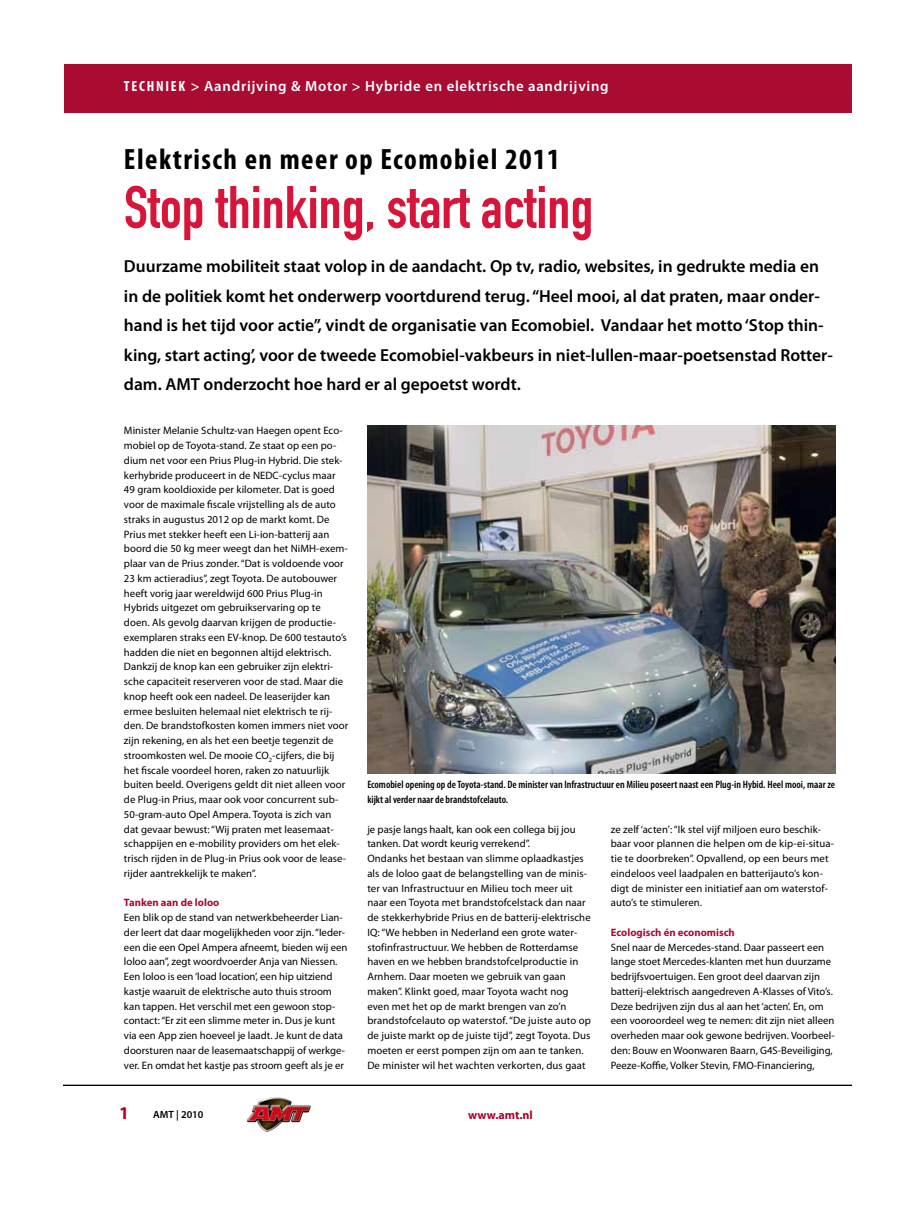
<style>
.page{position:relative;width:915px;height:1212px;background:#fff}
.page>*{position:absolute;margin:0;border:0;box-sizing:border-box;transform-origin:0 0}
.t1{font:58.95px "DIN Engschrift Std";color:#d7153a}
.t2{font:700 condensed 29.55px "Myriad Pro";letter-spacing:.05em;color:#000}
.t3{font:700 18px "Myriad Pro";color:#aa052e}
.t4{font:600 17.4px/29.5px "Myriad Pro";color:#000}
.t5{font:600 14.7px "Myriad Pro";letter-spacing:.05em;color:#fff}
.t6{font:700 12px "Myriad Pro";color:#aa052e}
.t7{font:10.65px/14.7px "Myriad Pro";letter-spacing:.005em;color:#000}
.t8{font:600 condensed 10.65px/14.7px "Myriad Pro";color:#000}
.t9{font:700 10.65px "Myriad Pro";color:#a80c31}
.t10{font:600 10.5px "Myriad Pro";color:#000}
.s1{font-weight:700;font-stretch:condensed}
</style>
<div class="page">
<img style="left:247px;top:1097px;width:63px;height:35px">
<div style="left:64px;top:64px;width:786px;height:48px;background:#a80c31"></div>
<hr style="left:64px;top:1084px;width:786px;height:2px;background:#000">
<img style="left:367px;top:426px;width:467px;height:348px">
<h3 class="t5" style="left:124px;top:78px;width:486px"><span class="s1">TECHNIEK</span> &gt; Aandrijving &amp; Motor &gt; Hybride en elektrische aandrijving</h3>
<h2 class="t2" style="left:124px;top:143px;width:437px">Elektrisch en meer op Ecomobiel 2011</h2>
<h1 class="t1" style="left:124px;top:173px;width:470px">Stop thinking, start acting</h1>
<p class="t4" style="left:124px;top:252px;width:710px">Duurzame mobiliteit staat volop in de aandacht. Op tv, radio, websites, in gedrukte media en in de politiek komt het onderwerp voortdurend terug. “Heel mooi, al dat praten, maar onder&shy;hand is het tijd voor actie”, vindt de organisatie van Ecomobiel. Vandaar het motto ‘Stop thin&shy;king, start acting’, voor de tweede Ecomobiel-vakbeurs in niet-lullen-maar-poetsenstad Rotter&shy;dam. AMT onderzocht hoe hard er al gepoetst wordt.</p>
<p class="t7" style="left:124px;top:424px;width:226px">Minister Melanie Schultz-van Haegen opent Eco&shy;mobiel op de Toyota-stand. Ze staat op een po&shy;dium net voor een Prius Plug-in Hybrid. Die stek&shy;kerhybride produceert in de NEDC-cyclus maar 49 gram kooldioxide per kilometer. Dat is goed voor de maximale fiscale vrijstelling als de auto straks in augustus 2012 op de markt komt. De Prius met stekker heeft een Li-ion-batterij aan boord die 50 kg meer weegt dan het NiMH-exem&shy;plaar van de Prius zonder. “Dat is voldoende voor 23 km actieradius”, zegt Toyota. De autobouwer heeft vorig jaar wereldwijd 600 Prius Plug-in Hybrids uitgezet om gebruikservaring op te doen. Als gevolg daarvan krijgen de productie&shy;exemplaren straks een EV-knop. De 600 testauto’s hadden die niet en begonnen altijd elektrisch.<br>Dankzij de knop kan een gebruiker zijn elektri&shy;sche capaciteit reserveren voor de stad. Maar die knop heeft ook een nadeel. De leaserijder kan ermee besluiten helemaal niet elektrisch te rij&shy;den. De brandstofkosten komen immers niet voor zijn rekening, en als het een beetje tegenzit de stroomkosten wel. De mooie CO<sub>2</sub>-cijfers, die bij het fiscale voordeel horen, raken zo natuurlijk buiten beeld. Overigens geldt dit niet alleen voor de Plug-in Prius, maar ook voor concurrent sub-50-gram-auto Opel Ampera. Toyota is zich van dat gevaar bewust: “Wij praten met leasemaat&shy;schappijen en e-mobility providers om het elek&shy;trisch rijden in de Plug-in Prius ook voor de lease&shy;rijder aantrekkelijk te maken”.</p>
<p class="t9" style="left:124px;top:897px;width:97px">Tanken aan de loloo</p>
<p class="t7" style="left:124px;top:910px;width:225px">Een blik op de stand van netwerkbeheerder Lian&shy;der leert dat daar mogelijkheden voor zijn. “Ieder&shy;een die een Opel Ampera afneemt, bieden wij een loloo aan”, zegt woordvoerder Anja van Niessen.<br>Een loloo is een ‘load location’, een hip uitziend kastje waaruit de elektrische auto thuis stroom kan tappen. Het verschil met een gewoon stop&shy;contact: “Er zit een slimme meter in. Dus je kunt via een App zien hoeveel je laadt. Je kunt de data doorsturen naar de leasemaatschappij of werkge&shy;ver. En omdat het kastje pas stroom geeft als je er</p>
<p class="t8" style="left:367px;top:778px;width:469px">Ecomobiel opening op de Toyota-stand. De minister van Infrastructuur en Milieu poseert naast een Plug-in Hybid. Heel mooi, maar ze kijkt al verder naar de brandstofcelauto.</p>
<p class="t7" style="left:367px;top:822px;width:225px">je pasje langs haalt, kan ook een collega bij jou tanken. Dat wordt keurig verrekend”.<br>Ondanks het bestaan van slimme oplaadkastjes als de loloo gaat de belangstelling van de minis&shy;ter van Infrastructuur en Milieu toch meer uit naar een Toyota met brandstofcelstack dan naar de stekkerhybride Prius en de batterij-elektrische IQ: “We hebben in Nederland een grote water&shy;stofinfrastructuur. We hebben de Rotterdamse haven en we hebben brandstofcelproductie in Arnhem. Daar moeten we gebruik van gaan maken”. Klinkt goed, maar Toyota wacht nog even met het op de markt brengen van zo’n brandstofcelauto op waterstof. “De juiste auto op de juiste markt op de juiste tijd”, zegt Toyota. Dus moeten er eerst pompen zijn om aan te tanken.<br>De minister wil het wachten verkorten, dus gaat</p>
<p class="t7" style="left:610px;top:822px;width:225px">ze zelf ‘acten’: “Ik stel vijf miljoen euro beschik&shy;baar voor plannen die helpen om de kip-ei-situa&shy;tie te doorbreken”. Opvallend, op een beurs met eindeloos veel laadpalen en batterijauto’s kon&shy;digt de minister een initiatief aan om waterstof&shy;auto’s te stimuleren.</p>
<p class="t9" style="left:610px;top:926px;width:126px">Ecologisch én economisch</p>
<p class="t7" style="left:610px;top:940px;width:225px">Snel naar de Mercedes-stand. Daar passeert een lange stoet Mercedes-klanten met hun duurzame bedrijfsvoertuigen. Een groot deel daarvan zijn batterij-elektrisch aangedreven A-Klasses of Vito’s.<br>Deze bedrijven zijn dus al aan het ‘acten’. En, om een vooroordeel weg te nemen: dit zijn niet alleen overheden maar ook gewone bedrijven. Voorbeel&shy;den: Bouw en Woonwaren Baarn, G4S-Beveiliging, Peeze-Koffie, Volker Stevin, FMO-Financiering,</p>
<h3 class="t3" style="left:119px;top:1101px;width:11px">1</h3>
<p class="t10" style="left:153px;top:1107px;width:52px">AMT | 2010</p>
<p class="t6" style="left:468px;top:1107px;width:66px">www.amt.nl</p>
</div>
